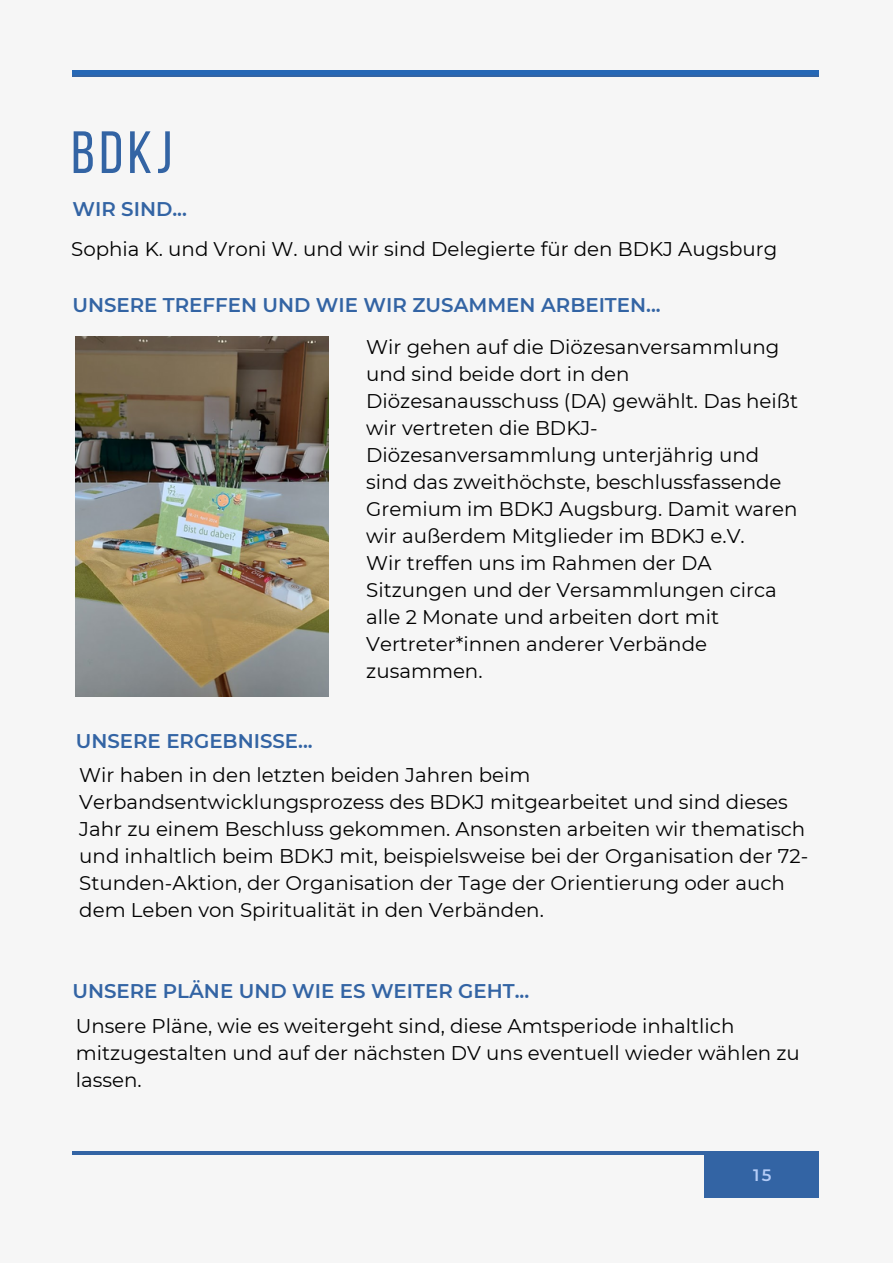
<style>
.page{position:relative;width:893px;height:1264px;background:#fff}
.page>*{position:absolute;margin:0;border:0;box-sizing:border-box;transform-origin:0 0}
.t1{font:59.55px "Bebas Neue";color:#3364a4}
.t2{font:19.8px/27px "Montserrat";color:#000}
.t3{font:600 19.8px "Montserrat";color:#3364a4}
.t4{font:600 16.5px "Montserrat";color:#b4ccf7}
</style>
<div class="page">
<div style="left:0;top:0;width:892px;height:1262px;background:#f6f6f6"></div>
<svg style="left:72px;top:74px;width:747px;height:3px;background:#2e65aa"></svg>
<div style="left:704px;top:1151px;width:114px;height:46px;background:#3364a4"></div>
<hr style="left:72px;top:1151px;width:747px;height:3px;background:#3364a4">
<hr style="left:72px;top:71px;width:747px;height:3px;background:#2668b6">
<img style="left:76px;top:336px;width:253px;height:360px">
<p class="t1" style="left:71px;top:128px;width:102px">BDKJ</p>
<p class="t3" style="left:72px;top:197px;width:116px">WIR SIND...</p>
<p class="t2" style="left:71px;top:235px;width:707px">Sophia K. und Vroni W. und wir sind Delegierte für den BDKJ Augsburg</p>
<p class="t3" style="left:72px;top:293px;width:589px">UNSERE TREFFEN UND WIE WIR ZUSAMMEN ARBEITEN...</p>
<p class="t2" style="left:366px;top:334px;width:433px">Wir gehen auf die Diözesanversammlung und sind beide dort in den Diözesanausschuss (DA) gewählt. Das heißt wir vertreten die BDKJ-Diözesanversammlung unterjährig und sind das zweithöchste, beschlussfassende Gremium im BDKJ Augsburg. Damit waren wir außerdem Mitglieder im BDKJ e.V.</p>
<p class="t2" style="left:366px;top:549px;width:412px">Wir treffen uns im Rahmen der DA<br>Sitzungen und der Versammlungen circa alle 2 Monate und arbeiten dort mit<br>Vertreter*innen anderer Verbände zusammen.</p>
<p class="t3" style="left:76px;top:729px;width:238px">UNSERE ERGEBNISSE...</p>
<p class="t2" style="left:79px;top:761px;width:730px">Wir haben in den letzten beiden Jahren beim Verbandsentwicklungsprozess des BDKJ mitgearbeitet und sind dieses Jahr zu einem Beschluss gekommen. Ansonsten arbeiten wir thematisch und inhaltlich beim BDKJ mit, beispielsweise bei der Organisation der 72- Stunden-Aktion, der Organisation der Tage der Orientierung oder auch dem Leben von Spiritualität in den Verbänden.</p>
<p class="t3" style="left:72px;top:979px;width:458px">UNSERE PLÄNE UND WIE ES WEITER GEHT...</p>
<p class="t2" style="left:76px;top:1012px;width:725px">Unsere Pläne, wie es weitergeht sind, diese Amtsperiode inhaltlich mitzugestalten und auf der nächsten DV uns eventuell wieder wählen zu lassen.</p>
<p class="t4" style="left:753px;top:1165px;width:20px">15</p>
</div>
